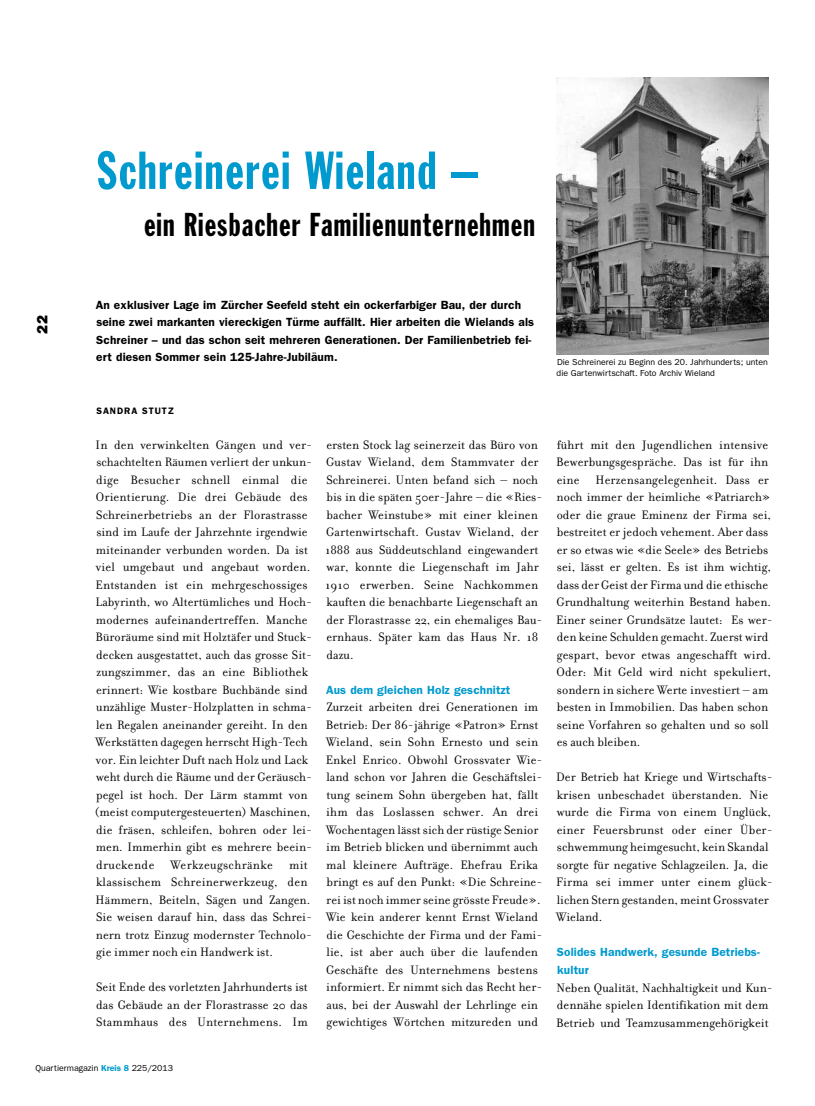
<style>
.page{position:relative;width:815px;height:1106px;background:#fff}
.page>*{position:absolute;margin:0;border:0;box-sizing:border-box;transform-origin:0 0}
.t1{font:52.5px "Franklin Gothic Extra Cond";letter-spacing:.035em;color:#009ace}
.t2{font:32.5px "Franklin Gothic Extra Cond";letter-spacing:.035em;color:#000}
.t3{font:800 15px "Franklin Gothic";color:#000}
.t4{font:13.12px/17.5px "Filosofia";letter-spacing:.005em;color:#000}
.t5{font:600 11.88px/17.5px "Franklin Gothic";letter-spacing:.01em;color:#000}
.t6{font:600 11.88px/17.5px "Franklin Gothic";letter-spacing:.01em;color:#009ace}
.t7{font:600 9.38px "Franklin Gothic";color:#000}
.t8{font:8.75px/11.2px "Franklin Gothic";color:#000}
.s1{font-weight:600;color:#009ace}
</style>
<div class="page">
<img style="left:556px;top:78px;width:213px;height:277px">
<h1 class="t1" style="left:97px;top:142px;width:382px">Schreinerei Wieland –</h1>
<h2 class="t2" style="left:144px;top:208px;width:392px">ein Riesbacher Familienunternehmen</h2>
<p class="t3" style="left:33px;top:333px;width:20px;rotate:-90deg">22</p>
<p class="t5" style="left:96px;top:295px;width:440px">An exklusiver Lage im Zürcher Seefeld steht ein ockerfarbiger Bau, der durch seine zwei markanten viereckigen Türme auffällt. Hier arbeiten die Wielands als Schreiner – und das schon seit mehreren Generationen. Der Familienbetrieb fei&shy;ert diesen Sommer sein 125-Jahre-Jubiläum.</p>
<p class="t7" style="left:96px;top:405px;width:8px">sandra</p>
<p class="t7" style="left:142px;top:405px;width:8px">stutz</p>
<p class="t4" style="left:95px;top:436px;width:219px">In den verwinkelten Gängen und ver&shy;schachtelten Räumen verliert der unkun&shy;dige Besucher schnell einmal die Orientierung. Die drei Gebäude des Schreinerbetriebs an der Florastrasse sind im Laufe der Jahrzehnte irgendwie miteinander verbunden worden. Da ist viel umgebaut und angebaut worden.<br>Entstanden ist ein mehrgeschossiges Labyrinth, wo Altertümliches und Hoch&shy;modernes aufeinandertreffen. Manche Büroräume sind mit Holztäfer und Stuck&shy;decken ausgestattet, auch das grosse Sit&shy;zungszimmer, das an eine Bibliothek erinnert: Wie kostbare Buchbände sind unzählige Muster-Holzplatten in schma&shy;len Regalen aneinander gereiht. In den Werkstätten dagegen herrscht High-Tech vor. Ein leichter Duft nach Holz und Lack weht durch die Räume und der Geräusch&shy;pegel ist hoch. Der Lärm stammt von (meist computergesteuerten) Maschinen, die fräsen, schleifen, bohren oder lei&shy;men. Immerhin gibt es mehrere beein&shy;druckende Werkzeugschränke mit klassischem Schreinerwerkzeug, den Hämmern, Beiteln, Sägen und Zangen.<br>Sie weisen darauf hin, dass das Schrei&shy;nern trotz Einzug modernster Technolo&shy;gie immer noch ein Handwerk ist.</p>
<p class="t4" style="left:96px;top:978px;width:213px;text-align:justify">Seit Ende des vorletzten Jahrhunderts ist das Gebäude an der Florastrasse 20 das Stammhaus des Unternehmens. Im</p>
<p class="t4" style="left:325px;top:436px;width:219px">ersten Stock lag seinerzeit das Büro von Gustav Wieland, dem Stammvater der Schreinerei. Unten befand sich – noch bis in die späten 50er-Jahre – die «Ries&shy;bacher Weinstube» mit einer kleinen Gartenwirtschaft. Gustav Wieland, der 1888 aus Süddeutschland eingewandert war, konnte die Liegenschaft im Jahr 1910 erwerben. Seine Nachkommen kauften die benachbarte Liegenschaft an der Florastrasse 22, ein ehemaliges Bau&shy;ernhaus. Später kam das Haus Nr. 18 dazu.</p>
<p class="t6" style="left:326px;top:680px;width:186px">Aus dem gleichen Holz geschnitzt</p>
<p class="t4" style="left:326px;top:698px;width:218px">Zurzeit arbeiten drei Generationen im Betrieb: Der 86-jährige «Patron» Ernst Wieland, sein Sohn Ernesto und sein Enkel Enrico. Obwohl Grossvater Wie&shy;land schon vor Jahren die Geschäftslei&shy;tung seinem Sohn übergeben hat, fällt ihm das Loslassen schwer. An drei Wochentagen lässt sich der rüstige Senior im Betrieb blicken und übernimmt auch mal kleinere Aufträge. Ehefrau Erika bringt es auf den Punkt: «Die Schreine&shy;rei ist noch immer seine grösste Freude».<br>Wie kein anderer kennt Ernst Wieland die Geschichte der Firma und der Fami&shy;lie, ist aber auch über die laufenden Geschäfte des Unternehmens bestens informiert. Er nimmt sich das Recht her&shy;aus, bei der Auswahl der Lehrlinge ein gewichtiges Wörtchen mitzureden und</p>
<p class="t8" style="left:35px;top:1061px;width:139px">Quartiermagazin <span class="s1">Kreis 8</span> 225/2013</p>
<p class="t8" style="left:557px;top:356px;width:213px">Die Schreinerei zu Beginn des 20. Jahrhunderts; unten die Gartenwirtschaft. Foto Archiv Wieland</p>
<p class="t4" style="left:556px;top:436px;width:218px">führt mit den Jugendlichen intensive Bewerbungsgespräche. Das ist für ihn eine Herzensangelegenheit. Dass er noch immer der heimliche «Patriarch» oder die graue Eminenz der Firma sei, bestreitet er jedoch vehement. Aber dass er so etwas wie «die Seele» des Betriebs sei, lässt er gelten. Es ist ihm wichtig, dass der Geist der Firma und die ethische Grundhaltung weiterhin Bestand haben.<br>Einer seiner Grundsätze lautet: Es wer&shy;den keine Schulden gemacht. Zuerst wird gespart, bevor etwas angeschafft wird.<br>Oder: Mit Geld wird nicht spekuliert, sondern in sichere Werte investiert – am besten in Immobilien. Das haben schon seine Vorfahren so gehalten und so soll es auch bleiben.</p>
<p class="t4" style="left:556px;top:768px;width:218px">Der Betrieb hat Kriege und Wirtschafts&shy;krisen unbeschadet überstanden. Nie wurde die Firma von einem Unglück, einer Feuersbrunst oder einer Über&shy;schwemmung heimgesucht, kein Skandal sorgte für negative Schlagzeilen. Ja, die Firma sei immer unter einem glück&shy;lichen Stern gestanden, meint Grossvater Wieland.</p>
<p class="t6" style="left:557px;top:943px;width:204px">Solides Handwerk, gesunde Betriebs&shy;kultur</p>
<p class="t4" style="left:556px;top:978px;width:218px">Neben Qualität, Nachhaltigkeit und Kun&shy;dennähe spielen Identifikation mit dem<br>Betrieb und Teamzusammengehörigkeit</p>
</div>
